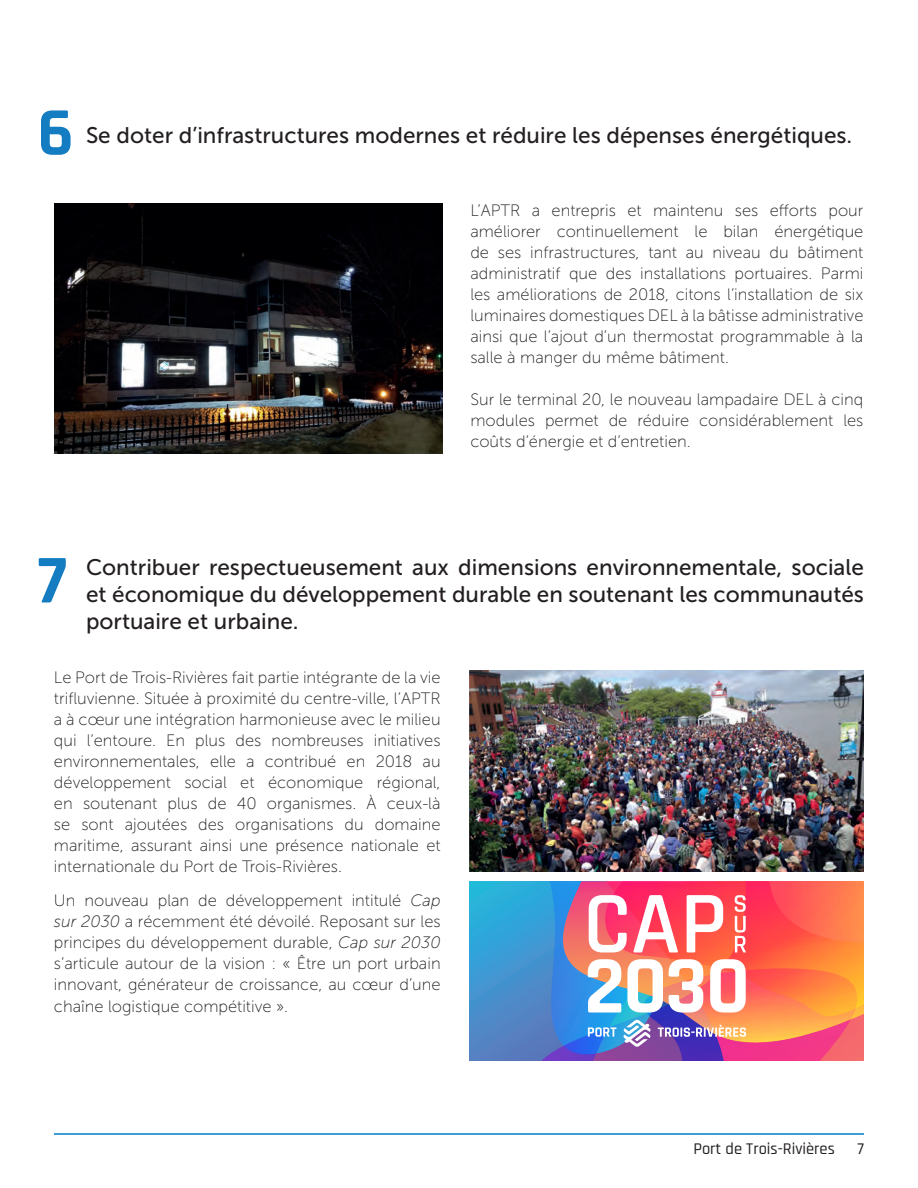
<style>
.page{position:relative;width:918px;height:1188px;background:#fff}
.page>*{position:absolute;margin:0;border:0;box-sizing:border-box;transform-origin:0 0}
.t1{font:700 69px "Rajdhani";color:#147cc1}
.t2{font:22.5px/27px "Museo Sans 500";color:#231f20;text-align:justify}
.t3{font:16.5px/21px "Museo Sans 100";color:#231f20;text-align:justify}
.t4{font:500 16.5px "Rajdhani";color:#231f20}
.s1{font-style:italic}
</style>
<div class="page">
<hr style="left:54px;top:1133px;width:810px;height:2px;background:#007ec4">
<img style="left:54px;top:204px;width:389px;height:250px">
<img style="left:470px;top:671px;width:394px;height:201px">
<svg style="left:470px;top:881px;width:56px;height:180px;background:#3e98d0"></svg>
<svg style="left:526px;top:881px;width:13px;height:180px;background:#4490cc"></svg>
<svg style="left:539px;top:881px;width:325px;height:180px;background:#d2808b"></svg>
<h1 class="t1" style="left:37px;top:91px;width:38px">6</h1>
<h2 class="t2" style="left:86px;top:121px;width:768px">Se doter d’infrastructures modernes et réduire les dépenses énergétiques.</h2>
<p class="t3" style="left:470px;top:200px;width:395px">L’APTR a entrepris et maintenu ses efforts pour améliorer continuellement le bilan énergétique de ses infrastructures, tant au niveau du bâtiment administratif que des installations portuaires. Parmi les améliorations de 2018, citons l’installation de six luminaires domestiques DEL à la bâtisse administrative ainsi que l’ajout d’un thermostat programmable à la salle à manger du même bâtiment.</p>
<p class="t3" style="left:470px;top:389px;width:395px">Sur le terminal 20, le nouveau lampadaire DEL à cinq modules permet de réduire considérablement les coûts d’énergie et d’entretien.</p>
<h1 class="t1" style="left:37px;top:538px;width:31px">7</h1>
<h2 class="t2" style="left:86px;top:553px;width:780px">Contribuer respectueusement aux dimensions environnementale, sociale et économique du développement durable en soutenant les communautés portuaire et urbaine.</h2>
<p class="t3" style="left:54px;top:667px;width:388px">Le Port de Trois-Rivières fait partie intégrante de la vie trifluvienne. Située à proximité du centre-ville, l’APTR a à cœur une intégration harmonieuse avec le milieu qui l’entoure. En plus des nombreuses initiatives environnementales, elle a contribué en 2018 au développement social et économique régional, en soutenant plus de 40 organismes. À ceux-là se sont ajoutées des organisations du domaine maritime, assurant ainsi une présence nationale et internationale du Port de Trois-Rivières.</p>
<p class="t3" style="left:54px;top:891px;width:388px">Un nouveau plan de développement intitulé <span class="s1">Cap sur 2030</span> a récemment été dévoilé. Reposant sur les principes du développement durable, <span class="s1">Cap sur 2030 </span>s’articule autour de la vision : « Être un port urbain innovant, générateur de croissance, au cœur d’une chaîne logistique compétitive ».</p>
<p class="t4" style="left:693px;top:1139px;width:143px">Port de Trois-Rivières</p>
<p class="t4" style="left:857px;top:1139px;width:8px">7</p>
</div>
